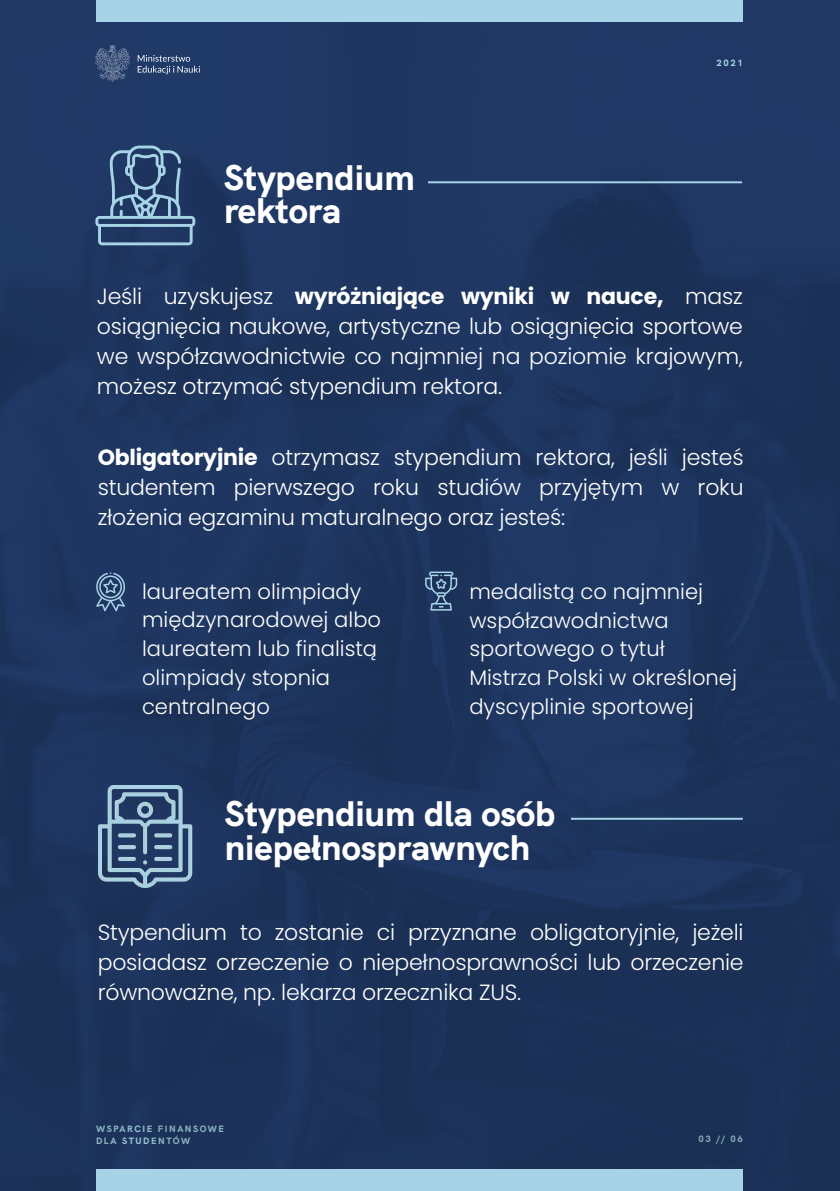
<style>
.page{position:relative;width:840px;height:1191px;background:#fff}
.page>*{position:absolute;margin:0;border:0;box-sizing:border-box;transform-origin:0 0}
.t1{font:800 35.6px/33.6px "HK Grotesk";color:#fff}
.t2{font:300 22px/30px "Poppins";letter-spacing:-.01em;color:#fff;text-align:justify}
.t3{font:300 21px/28.8px "Poppins";color:#fff}
.t4{font:800 9.2px/12px "HK Grotesk";letter-spacing:.17em;color:#a6d3e5}
.s1{font-weight:700}
</style>
<div class="page">
<img style="left:0;top:0;width:839px;height:1191px">
<hr style="left:570px;top:817px;width:172px;height:2px;background:#a6d3e5">
<div style="left:96px;top:0;width:646px;height:21px;background:#a6d3e5"></div>
<div style="left:96px;top:1169px;width:646px;height:22px;background:#a6d3e5"></div>
<svg style="left:96px;top:572px;width:29px;height:39px"></svg>
<svg style="left:425px;top:571px;width:32px;height:39px"></svg>
<svg style="left:95px;top:45px;width:35px;height:37px"></svg>
<svg style="left:138px;top:55px;width:62px;height:19px"></svg>
<hr style="left:427px;top:181px;width:314px;height:2px;background:#a6d3e5">
<svg style="left:95px;top:145px;width:100px;height:100px;background:#3e5b80"></svg>
<img style="left:98px;top:786px;width:102px;height:101px">
<h1 class="t1" style="left:224px;top:157px;width:192px">Stypendium rektora</h1>
<p class="t4" style="left:716px;top:56px;width:28px">2021</p>
<p class="t2" style="left:97px;top:281px;width:647px">Jeśli uzyskujesz <span class="s1">wyróżniające wyniki w nauce,</span> masz osiągnięcia naukowe, artystyczne lub osiągnięcia sportowe we współzawodnictwie co najmniej na poziomie krajowym, możesz otrzymać stypendium rektora.</p>
<p class="t2" style="left:98px;top:443px;width:647px"><span class="s1">Obligatoryjnie</span> otrzymasz stypendium rektora, jeśli jesteś studentem pierwszego roku studiów przyjętym w roku złożenia egzaminu maturalnego oraz jesteś:</p>
<p class="t3" style="left:142px;top:577px;width:240px">laureatem olimpiady międzynarodowej albo laureatem lub finalistą olimpiady stopnia centralnego</p>
<p class="t3" style="left:469px;top:577px;width:269px">medalistą co najmniej współzawodnictwa sportowego o tytuł<br>Mistrza Polski w określonej dyscyplinie sportowej</p>
<h1 class="t1" style="left:225px;top:794px;width:332px">Stypendium dla osób niepełnosprawnych</h1>
<p class="t2" style="left:98px;top:917px;width:647px">Stypendium to zostanie ci przyznane obligatoryjnie, jeżeli posiadasz orzeczenie o niepełnosprawności lub orzeczenie równoważne, np. lekarza orzecznika ZUS.</p>
<p class="t4" style="left:96px;top:1121px;width:129px">WSPARCIE FINANSOWE<br>DLA STUDENTÓW</p>
<p class="t4" style="left:698px;top:1131px;width:46px">03 // 06</p>
</div>
